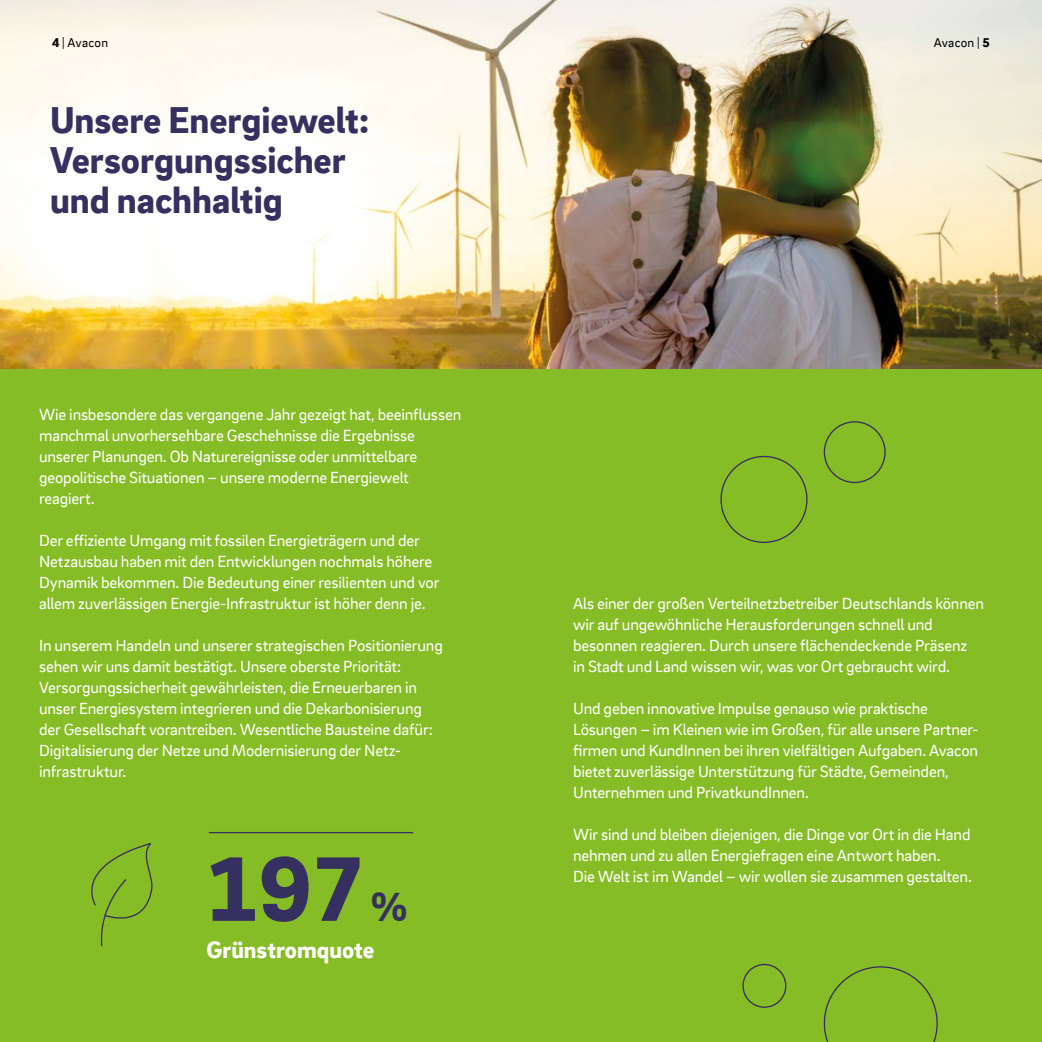
<style>
.page{position:relative;width:1042px;height:1042px;background:#86bc25}
.page>*{position:absolute;margin:0;border:0;box-sizing:border-box;transform-origin:0 0}
.t1{font:900 93.8px "EON Brix Sans";color:#353060}
.t2{font:900 41.82px "EON Brix Sans";color:#353060}
.t3{font:900 38.5px/40.2px "EON Brix Sans";color:#353060}
.t4{font:900 24.5px "EON Brix Sans";color:#fff}
.t5{font:16.62px/21px "EON Brix Sans";letter-spacing:-.01em;color:#fff}
.t6{font:13.12px "EON Brix Sans";letter-spacing:.015em;color:#000}
.s1{font-weight:900}
</style>
<div class="page">
<img style="left:0;top:0;width:125px;height:369px">
<img style="left:125px;top:0;width:917px;height:369px">
<hr style="left:209px;top:832px;width:204px;height:1px;background:#353060">
<svg style="left:91px;top:843px;width:62px;height:103px"></svg>
<svg style="left:824px;top:966px;width:114px;height:76px"></svg>
<div style="left:742px;top:964px;width:44px;height:44px;border:1px solid #353060;border-radius:50%"></div>
<div style="left:824px;top:421px;width:61px;height:62px;border:1px solid #353060;border-radius:50%"></div>
<p class="t6" style="left:52px;top:34px;width:58px"><span class="s1">4</span> | Avacon</p>
<p class="t6" style="left:934px;top:34px;width:58px">Avacon | <span class="s1">5</span></p>
<h3 class="t3" style="left:50px;top:98px;width:321px">Unsere Energiewelt:<br>Versorgungssicher und nachhaltig</h3>
<p class="t5" style="left:39px;top:403px;width:424px">Wie insbesondere das vergangene Jahr gezeigt hat, beeinflussen manchmal unvorhersehbare Geschehnisse die Ergebnisse unserer Planungen. Ob Naturereignisse oder unmittelbare geopolitische Situationen – unsere moderne Energiewelt reagiert.</p>
<p class="t5" style="left:39px;top:529px;width:402px">Der effiziente Umgang mit fossilen Energieträgern und der Netzausbau haben mit den Entwicklungen nochmals höhere Dynamik bekommen. Die Bedeutung einer resilienten und vor allem zuverlässigen Energie-Infrastruktur ist höher denn je.</p>
<p class="t5" style="left:39px;top:634px;width:405px">In unserem Handeln und unserer strategischen Positionierung sehen wir uns damit bestätigt. Unsere oberste Priorität:<br>Versorgungssicherheit gewährleisten, die Erneuerbaren in unser Energiesystem integrieren und die Dekarbonisierung der Gesellschaft vorantreiben. Wesentliche Bausteine dafür:<br>Digitalisierung der Netze und Modernisierung der Netz&shy;infrastruktur.</p>
<h1 class="t1" style="left:206px;top:827px;width:159px">197</h1>
<h2 class="t2" style="left:371px;top:879px;width:38px">%</h2>
<h3 class="t4" style="left:206px;top:933px;width:169px">Grünstromquote</h3>
<p class="t5" style="left:573px;top:592px;width:412px">Als einer der großen Verteilnetzbetreiber Deutschlands können wir auf ungewöhnliche Herausforderungen schnell und besonnen reagieren. Durch unsere flächendeckende Präsenz<br>in Stadt und Land wissen wir, was vor Ort gebraucht wird.</p>
<p class="t5" style="left:573px;top:697px;width:407px">Und geben innovative Impulse genauso wie praktische Lösungen – im Kleinen wie im Großen, für alle unsere Partner&shy;firmen und KundInnen bei ihren vielfältigen Aufgaben. Avacon bietet zuverlässige Unterstützung für Städte, Gemeinden, Unternehmen und PrivatkundInnen.</p>
<p class="t5" style="left:573px;top:823px;width:400px">Wir sind und bleiben diejenigen, die Dinge vor Ort in die Hand nehmen und zu allen Energiefragen eine Antwort haben.<br>Die Welt ist im Wandel – wir wollen sie zusammen gestalten.</p>
</div>
